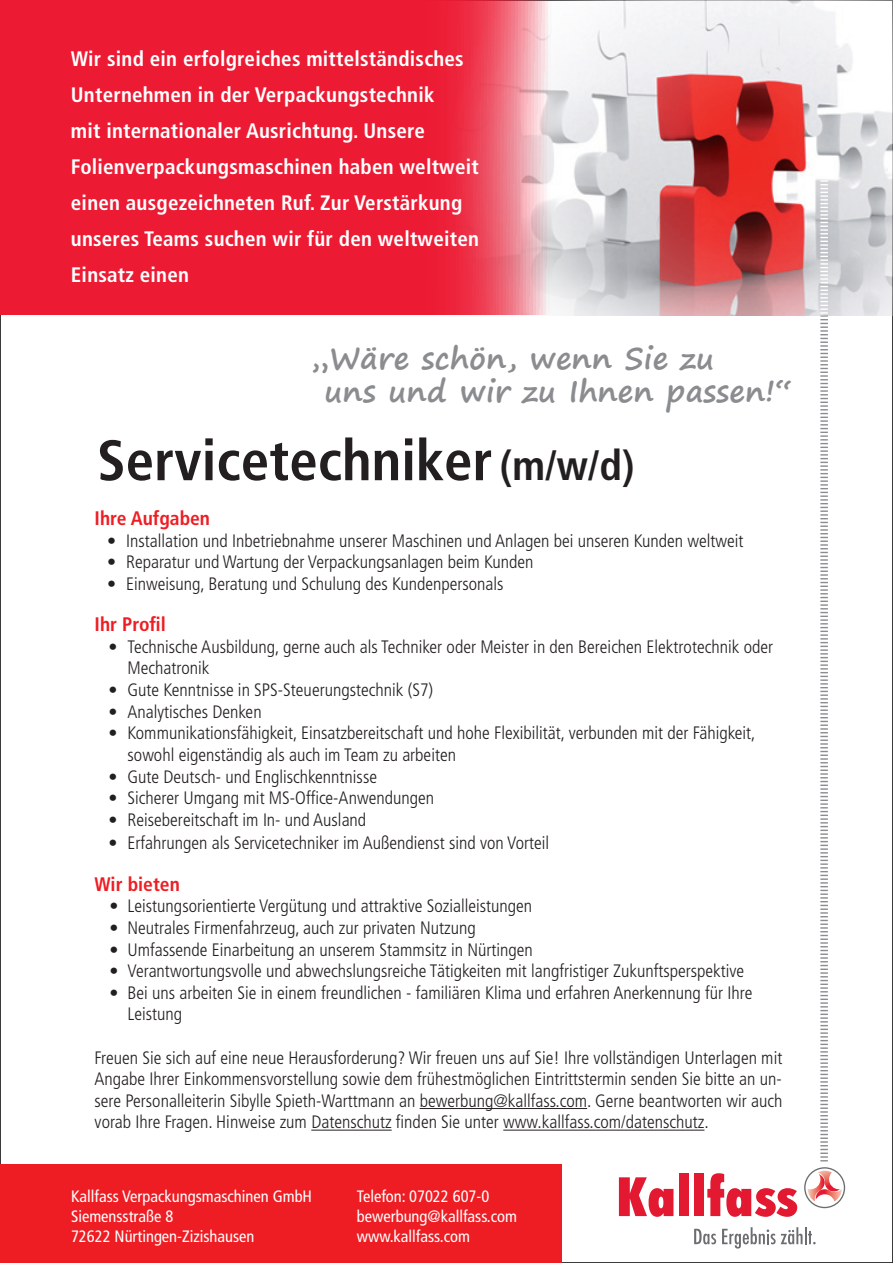
<style>
.page{position:relative;width:893px;height:1263px;background:#fff}
.page>*{position:absolute;margin:0;border:0;box-sizing:border-box;transform-origin:0 0}
.t1{font:700 condensed 57px "Frutiger LT Std";color:#231f20}
.t2{font:700 30px/33px "Segoe Print";letter-spacing:.01em;color:#8a8c8f}
.t3{font:700 condensed 21px/36px "Frutiger LT Std";letter-spacing:.01em;color:#fff}
.t4{font:700 condensed 19.65px "Frutiger LT Std";color:#ee1d23}
.t5{font:300 condensed 18px/21.6px "Frutiger LT Std";color:#231f20}
.t6{font:condensed 16.5px/19.8px "Frutiger LT Std";color:#fff}
.s1{font-size:42px}
.s2{font-weight:400}
</style>
<div class="page">
<div style="left:0;top:0;width:893px;height:315px;background:#ed1a33"></div>
<div style="left:0;top:1164px;width:561px;height:99px;background:#ee1d23"></div>
<svg style="left:619px;top:1177px;width:54px;height:40px"></svg>
<div style="left:679px;top:1174px;width:10px;height:42px;background:#e21931"></div>
<div style="left:694px;top:1174px;width:9px;height:42px;background:#e21931"></div>
<svg style="left:707px;top:1173px;width:90px;height:44px"></svg>
<svg style="left:694px;top:1229px;width:22px;height:15px"></svg>
<svg style="left:722px;top:1227px;width:94px;height:21px"></svg>
<img style="left:452px;top:0;width:441px;height:315px">
<svg style="left:804px;top:169px;width:41px;height:1039px"></svg>
<hr style="left:420px;top:1108px;width:167px;height:1px;background:#231f20">
<hr style="left:311px;top:1130px;width:81px;height:1px;background:#231f20">
<hr style="left:503px;top:1130px;width:201px;height:1px;background:#231f20">
<p class="t3" style="left:71px;top:41px;width:409px">Wir sind ein erfolgreiches mittelständisches Unternehmen in der Verpackungstechnik<br>mit internationaler Ausrichtung. Unsere Folienverpackungsmaschinen haben weltweit einen ausgezeichneten Ruf. Zur Verstärkung unseres Teams suchen wir für den weltweiten Einsatz einen</p>
<h2 class="t2" style="left:324px;top:341px;width:470px;text-indent:-12px">„Wäre schön, wenn Sie zu<br>uns und wir zu Ihnen passen!“</h2>
<h1 class="t1" style="left:97px;top:427px;width:539px">Servicetechniker <span class="s1">(m/w/d)</span></h1>
<p class="t4" style="left:95px;top:506px;width:117px">Ihre Aufgaben</p>
<p class="t5" style="left:107px;top:530px;width:638px"><span class="s2">•</span> Installation und Inbetriebnahme unserer Maschinen und Anlagen bei unseren Kunden weltweit</p>
<p class="t5" style="left:107px;top:551px;width:428px"><span class="s2">•</span> Reparatur und Wartung der Verpackungsanlagen beim Kunden</p>
<p class="t5" style="left:107px;top:573px;width:398px"><span class="s2">•</span> Einweisung, Beratung und Schulung des Kundenpersonals</p>
<p class="t4" style="left:95px;top:613px;width:73px">Ihr Profil</p>
<p class="t5" style="left:128px;top:636px;width:647px;text-indent:-19px"><span class="s2">•</span> Technische Ausbildung, gerne auch als Techniker oder Meister in den Bereichen Elektrotechnik oder<br>Mechatronik</p>
<p class="t5" style="left:108px;top:679px;width:326px"><span class="s2">•</span> Gute Kenntnisse in SPS-Steuerungstechnik (S7)</p>
<p class="t5" style="left:108px;top:701px;width:155px"><span class="s2">•</span> Analytisches Denken</p>
<p class="t5" style="left:128px;top:722px;width:629px;text-indent:-19px"><span class="s2">•</span> Kommunikationsfähigkeit, Einsatzbereitschaft und hohe Flexibilität, verbunden mit der Fähigkeit, sowohl eigenständig als auch im Team zu arbeiten</p>
<p class="t5" style="left:108px;top:766px;width:270px"><span class="s2">•</span> Gute Deutsch- und Englischkenntnisse</p>
<p class="t5" style="left:108px;top:787px;width:327px"><span class="s2">•</span> Sicherer Umgang mit MS-Office-Anwendungen</p>
<p class="t5" style="left:108px;top:809px;width:259px"><span class="s2">•</span> Reisebereitschaft im In- und Ausland</p>
<p class="t5" style="left:108px;top:832px;width:442px"><span class="s2">•</span> Erfahrungen als Servicetechniker im Außendienst sind von Vorteil</p>
<p class="t4" style="left:95px;top:872px;width:87px">Wir bieten</p>
<p class="t5" style="left:110px;top:895px;width:424px"><span class="s2">•</span> Leistungsorientierte Vergütung und attraktive Sozialleistungen</p>
<p class="t5" style="left:110px;top:917px;width:368px"><span class="s2">•</span> Neutrales Firmenfahrzeug, auch zur privaten Nutzung</p>
<p class="t5" style="left:110px;top:939px;width:425px"><span class="s2">•</span> Umfassende Einarbeitung an unserem Stammsitz in Nürtingen</p>
<p class="t5" style="left:110px;top:960px;width:636px"><span class="s2">•</span> Verantwortungsvolle und abwechslungsreiche Tätigkeiten mit langfristiger Zukunftsperspektive</p>
<p class="t5" style="left:128px;top:982px;width:626px;text-indent:-18px"><span class="s2">•</span> Bei uns arbeiten Sie in einem freundlichen - familiären Klima und erfahren Anerkennung für Ihre<br>Leistung</p>
<p class="t5" style="left:95px;top:1047px;width:689px;text-align:justify">Freuen Sie sich auf eine neue Herausforderung? Wir freuen uns auf Sie! Ihre vollständigen Unterlagen mit Angabe Ihrer Einkommensvorstellung sowie dem frühestmöglichen Eintrittstermin senden Sie bitte an un&shy;sere Personalleiterin Sibylle Spieth-Warttmann an bewerbung@kallfass.com. Gerne beantworten wir auch vorab Ihre Fragen. Hinweise zum Datenschutz finden Sie unter www.kallfass.com/datenschutz.</p>
<p class="t6" style="left:71px;top:1186px;width:243px">Kallfass Verpackungsmaschinen GmbH<br>Siemensstraße 8<br>72622 Nürtingen-Zizishausen</p>
<p class="t6" style="left:357px;top:1186px;width:162px">Telefon: 07022 607-0 bewerbung@kallfass.com www.kallfass.com</p>
</div>
